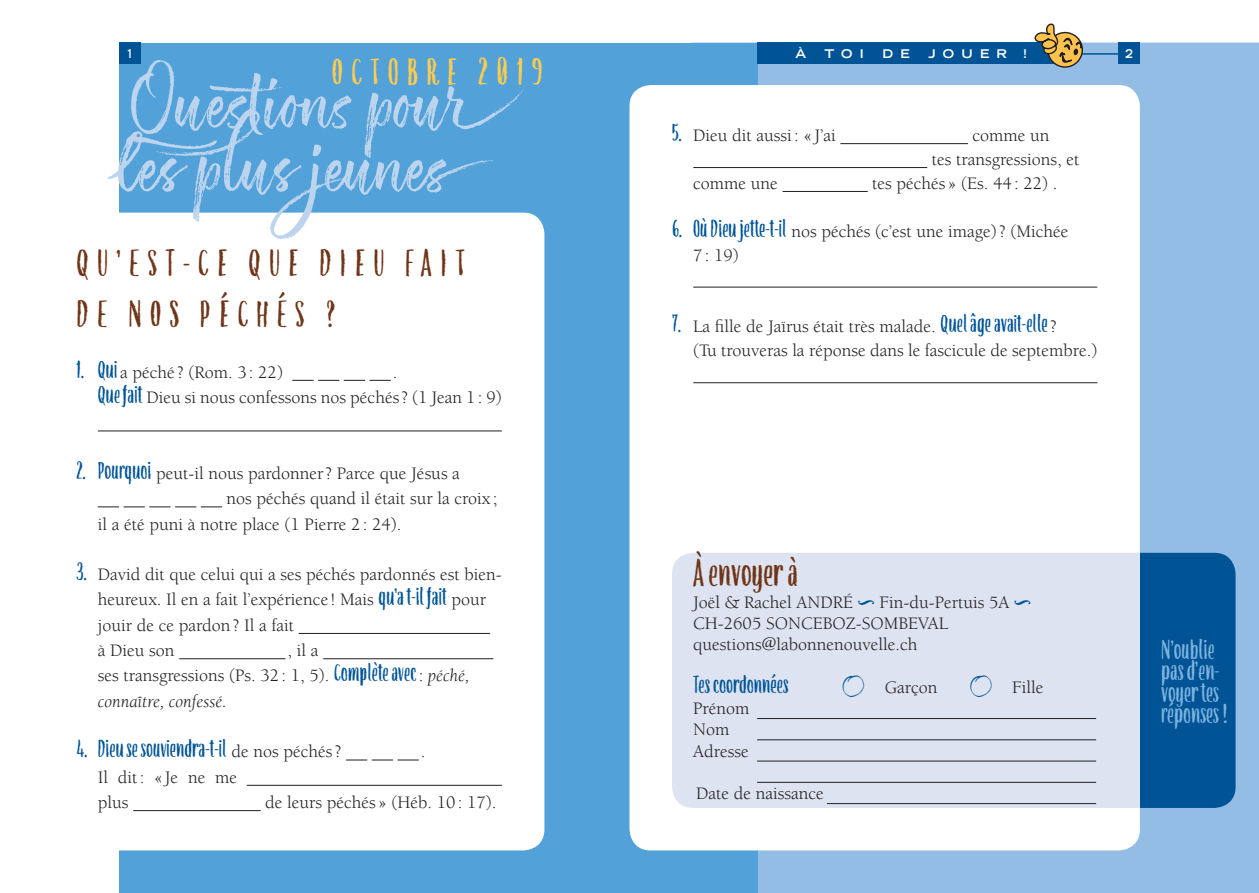
<style>
.page{position:relative;width:1259px;height:893px;background:#fff}
.page>*{position:absolute;margin:0;border:0;box-sizing:border-box;transform-origin:0 0}
.t1{font:72px/63.8px "ATS Script";color:#bcd4ee}
.H2_Titre_2e_niveau{font:condensed 42px/50.6px "ATS Cond";letter-spacing:.2em;color:#6e3518}
.t2{font:condensed 42px "ATS Cond";letter-spacing:.2em;color:#fecc4e}
.H2_Titre_2e_niveau-2{font:condensed 42px "ATS Cond";color:#6e3518}
.t3{font:condensed 30px/21.3px "ATS Cond";color:#7fb3e0}
.t4{font:condensed 27px "ATS Cond";color:#005495}
.T1_Texte{font:18px/25.3px "Berkeley";color:#231f20}
.t5{font:700 expanded 12px "Trade Gothic LT Std";letter-spacing:.6em;color:#fff}
.t6{font:700 expanded 12px "Trade Gothic LT Std";letter-spacing:.6em;color:#fff;scale:.85 1}
.s1{font-family:"ATS Cond";font-stretch:condensed;font-size:27px;color:#005495}
.s2{font-style:italic}
.s3{font-family:"Berkeley";font-stretch:normal;font-size:18px;color:#231f20}
.s4{font-family:"ATS Extras";font-size:22.5px;color:#005495}
</style>
<div class="page">
<div style="left:757px;top:43px;width:502px;height:850px;background:#93bde5"></div>
<div style="left:119px;top:43px;width:638px;height:850px;background:#52a1d8"></div>
<div style="left:672px;top:553px;width:563px;height:255px;background:#005495;border-radius:21px"></div>
<div style="left:629px;top:85px;width:511px;height:765px;background:#fff;border-radius:21px"></div>
<div style="left:34px;top:213px;width:510px;height:637px;background:#fff;border-radius:21px"></div>
<div style="left:672px;top:553px;width:468px;height:255px;background:#dde3f0"></div>
<hr style="left:757px;top:718px;width:339px;height:1px;background:#231f20">
<hr style="left:757px;top:739px;width:339px;height:1px;background:#231f20">
<hr style="left:757px;top:761px;width:339px;height:1px;background:#231f20">
<hr style="left:757px;top:782px;width:339px;height:1px;background:#231f20">
<hr style="left:827px;top:803px;width:269px;height:1px;background:#231f20">
<hr style="left:840px;top:143px;width:128px;height:1px;background:#231f20">
<hr style="left:693px;top:167px;width:234px;height:1px;background:#231f20">
<hr style="left:782px;top:191px;width:85px;height:1px;background:#231f20">
<hr style="left:693px;top:287px;width:404px;height:1px;background:#231f20">
<hr style="left:693px;top:382px;width:404px;height:1px;background:#231f20">
<svg style="left:292px;top:380px;width:99px;height:1px"></svg>
<hr style="left:98px;top:431px;width:404px;height:1px;background:#231f20">
<svg style="left:98px;top:507px;width:124px;height:1px"></svg>
<hr style="left:299px;top:633px;width:191px;height:1px;background:#231f20">
<hr style="left:179px;top:658px;width:106px;height:1px;background:#231f20">
<hr style="left:323px;top:658px;width:170px;height:1px;background:#231f20">
<svg style="left:346px;top:760px;width:73px;height:1px"></svg>
<hr style="left:247px;top:785px;width:255px;height:1px;background:#231f20">
<hr style="left:133px;top:810px;width:128px;height:1px;background:#231f20">
<hr style="left:757px;top:53px;width:383px;height:2px;background:#005495">
<div style="left:757px;top:43px;width:308px;height:21px;background:#005495"></div>
<div style="left:1118px;top:43px;width:22px;height:21px;background:#005495"></div>
<div style="left:119px;top:43px;width:21px;height:21px;background:#005495"></div>
<svg style="left:1033px;top:23px;width:50px;height:49px"></svg>
<p class="t6" style="left:126px;top:46px;width:10px">1</p>
<p class="t5" style="left:795px;top:46px;width:12px">À</p>
<p class="t5" style="left:824px;top:46px;width:41px">TOI</p>
<p class="t5" style="left:882px;top:46px;width:29px">D E</p>
<p class="t5" style="left:928px;top:46px;width:80px">JOUER</p>
<p class="t5" style="left:1023px;top:46px;width:5px">!</p>
<p class="t6" style="left:1125px;top:46px;width:10px">2</p>
<h2 class="t2" style="left:332px;top:48px;width:213px">OCTOBRE 2019</h2>
<h1 class="t1" style="left:119px;top:71px;width:406px">Questions pour les plus jeunes</h1>
<p class="T1_Texte" style="left:672px;top:123px;width:165px"><span class="s1">5.</span> Dieu dit aussi: « J’ai</p>
<p class="T1_Texte" style="left:931px;top:124px;width:149px;line-height:23.9px;text-indent:41px">comme un<br>tes transgressions, et</p>
<p class="T1_Texte" style="left:693px;top:171px;width:86px">comme une</p>
<p class="T1_Texte" style="left:872px;top:171px;width:187px">tes péchés » (Es. 44: 22) .</p>
<p class="T1_Texte" style="left:693px;top:219px;width:376px;line-height:23.9px;text-indent:-21px"><span class="s1">6. Où Dieu jette-t-il</span> nos péchés (c’est une image)? (Michée<br>7: 19)</p>
<p class="H2_Titre_2e_niveau" style="left:77px;top:238px;width:390px">QU’EST-CE QUE DIEU FAIT<br>DE NOS PÉCHÉS ?</p>
<p class="T1_Texte" style="left:77px;top:360px;width:208px"><span class="s1">1. Qui</span> a péché ? (Rom. 3: 22)</p>
<p class="T1_Texte" style="left:672px;top:314px;width:386px"><span class="s1">7.</span> La fille de Jaïrus était très malade. <span class="s1">Quel âge avait-elle</span>?</p>
<p class="T1_Texte" style="left:693px;top:338px;width:405px">(Tu trouveras la réponse dans le fascicule de septembre.)</p>
<p class="T1_Texte" style="left:393px;top:360px;width:6px">.</p>
<p class="T1_Texte" style="left:98px;top:385px;width:405px"><span class="s1">Que fait</span> Dieu si nous confessons nos péchés? (1 Jean 1: 9)</p>
<p class="T1_Texte" style="left:77px;top:461px;width:385px"><span class="s1">2. Pourquoi</span> peut-il nous pardonner? Parce que Jésus a</p>
<p class="T1_Texte" style="left:227px;top:486px;width:272px">nos péchés quand il était sur la croix ;</p>
<p class="T1_Texte" style="left:98px;top:512px;width:305px">il a été puni à notre place (1 Pierre 2: 24).</p>
<p class="T1_Texte" style="left:98px;top:562px;width:405px;text-indent:-21px"><span class="s1">3.</span> David dit que celui qui a ses péchés pardonnés est bien&shy;heureux. Il en a fait l’expérience ! Mais <span class="s1">qu’a t-il fait</span> pour jouir de ce pardon? Il a fait<br>à Dieu son</p>
<p class="T1_Texte" style="left:98px;top:638px;width:373px;text-indent:190px">, il a<br>ses transgressions (Ps. 32: 1, 5). <span class="s1">Complète avec</span>: <span class="s2">péché, connaître, confessé.</span></p>
<p class="t4" style="left:77px;top:734px;width:266px">4. Dieu se souviendra-t-il <span class="s3">de nos péchés?</span></p>
<p class="T1_Texte" style="left:421px;top:739px;width:6px">.</p>
<p class="T1_Texte" style="left:98px;top:765px;width:141px">Il dit: « Je ne me plus</p>
<p class="T1_Texte" style="left:265px;top:790px;width:233px">de leurs péchés » (Héb. 10: 17).</p>
<h2 class="H2_Titre_2e_niveau-2" style="left:693px;top:550px;width:106px">À envoyer à</h2>
<p class="T1_Texte" style="left:693px;top:592px;width:339px;line-height:21.3px">Joël &amp; Rachel ANDRÉ <sup>…</sup> Fin-du-Pertuis 5A <sup>…<br></sup>CH-2605 SONCEBOZ-SOMBEVAL questions@labonnenouvelle.ch</p>
<h3 class="t4" style="left:693px;top:669px;width:97px">Tes coordonnées</h3>
<p class="T1_Texte" style="left:842px;top:675px;width:97px"><span class="s4">£</span> Garçon</p>
<p class="T1_Texte" style="left:969px;top:675px;width:75px"><span class="s4">£</span> Fille</p>
<p class="T1_Texte" style="left:693px;top:698px;width:58px;line-height:21.3px">Prénom<br>Nom<br>Adresse</p>
<p class="T1_Texte" style="left:696px;top:781px;width:129px">Date de naissance</p>
<h3 class="t3" style="left:1161px;top:639px;width:68px">N’oublie pas d’en&shy;voyer tes réponses !</h3>
</div>
